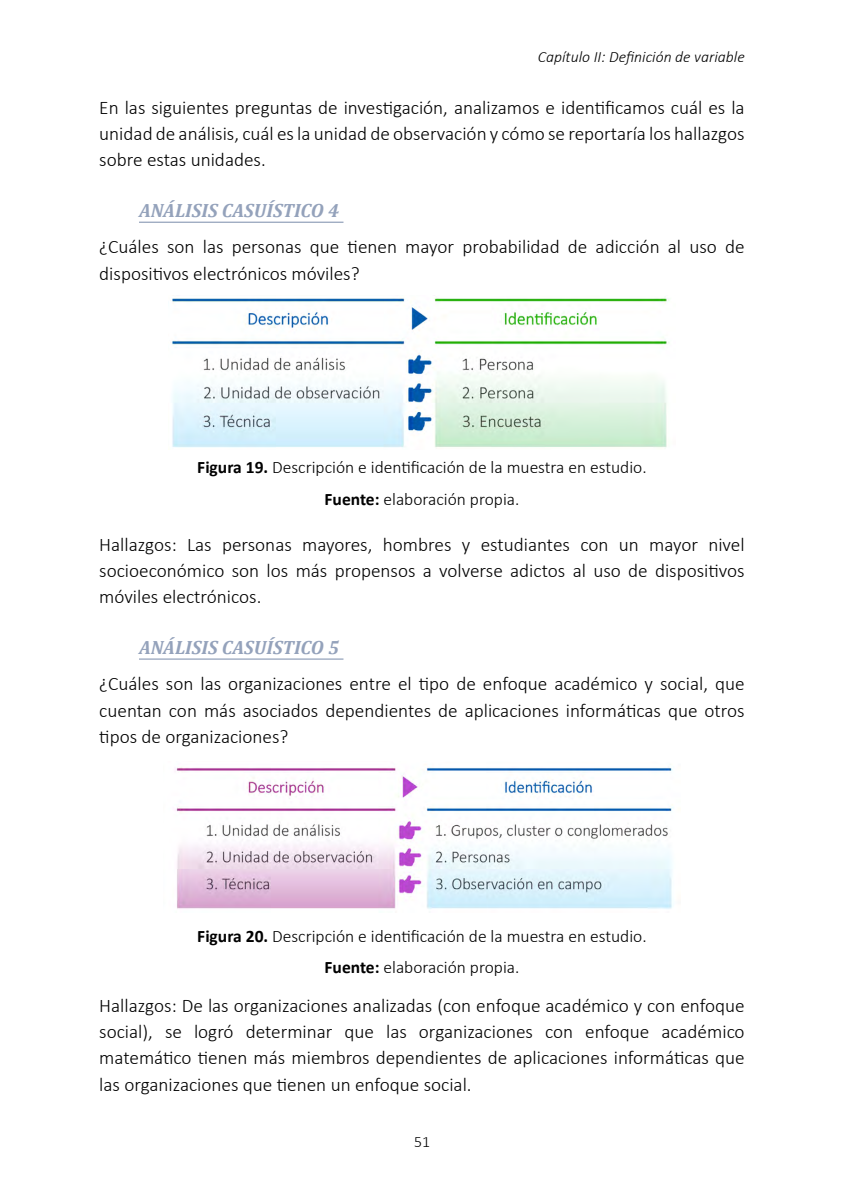
<style>
.page{position:relative;width:844px;height:1191px;background:#fff}
.page>*{position:absolute;margin:0;border:0;box-sizing:border-box;transform-origin:0 0}
.t1{font:300 19.25px/26.2px "Calibri";color:#000;text-align:justify}
.t2{font:italic 700 19.25px "Cambria";color:#94a2bb}
.t3{font:300 17.5px/31.5px "Calibri";color:#000;text-align:center}
.t4{font:italic 300 15.75px "Calibri";color:#000}
.t5{font:300 15.75px "Calibri";color:#000}
.s1{font-weight:700}
</style>
<div class="page">
<hr style="left:139px;top:222px;width:204px;height:1px;background:#94a2bb">
<hr style="left:139px;top:658px;width:204px;height:1px;background:#94a2bb">
<img style="left:172px;top:295px;width:498px;height:153px">
<img style="left:175px;top:767px;width:499px;height:142px">
<p class="t4" style="left:537px;top:47px;width:208px">Capítulo II: Definición de variable</p>
<p class="t1" style="left:99px;top:94px;width:646px">En las siguientes preguntas de investigación, analizamos e identificamos cuál es la unidad de análisis, cuál es la unidad de observación y cómo se reportaría los hallazgos sobre estas unidades.</p>
<p class="t2" style="left:139px;top:199px;width:202px">ANÁLISIS CASUÍSTICO 4</p>
<p class="t1" style="left:99px;top:234px;width:646px">¿Cuáles son las personas que tienen mayor probabilidad de adicción al uso de dispositivos electrónicos móviles?</p>
<p class="t3" style="left:197px;top:451px;width:451px"><span class="s1">Figura 19.</span> Descripción e identificación de la muestra en estudio.<br><span class="s1">Fuente:</span> elaboración propia.</p>
<p class="t1" style="left:99px;top:531px;width:646px">Hallazgos: Las personas mayores, hombres y estudiantes con un mayor nivel socioeconómico son los más propensos a volverse adictos al uso de dispositivos móviles electrónicos.</p>
<p class="t2" style="left:139px;top:636px;width:202px">ANÁLISIS CASUÍSTICO 5</p>
<p class="t1" style="left:99px;top:670px;width:646px">¿Cuáles son las organizaciones entre el tipo de enfoque académico y social, que cuentan con más asociados dependientes de aplicaciones informáticas que otros tipos de organizaciones?</p>
<p class="t3" style="left:197px;top:919px;width:451px"><span class="s1">Figura 20.</span> Descripción e identificación de la muestra en estudio.<br><span class="s1">Fuente:</span> elaboración propia.</p>
<p class="t1" style="left:99px;top:992px;width:646px">Hallazgos: De las organizaciones analizadas (con enfoque académico y con enfoque social), se logró determinar que las organizaciones con enfoque académico matemático tienen más miembros dependientes de aplicaciones informáticas que las organizaciones que tienen un enfoque social.</p>
<p class="t5" style="left:414px;top:1132px;width:17px">51</p>
</div>
